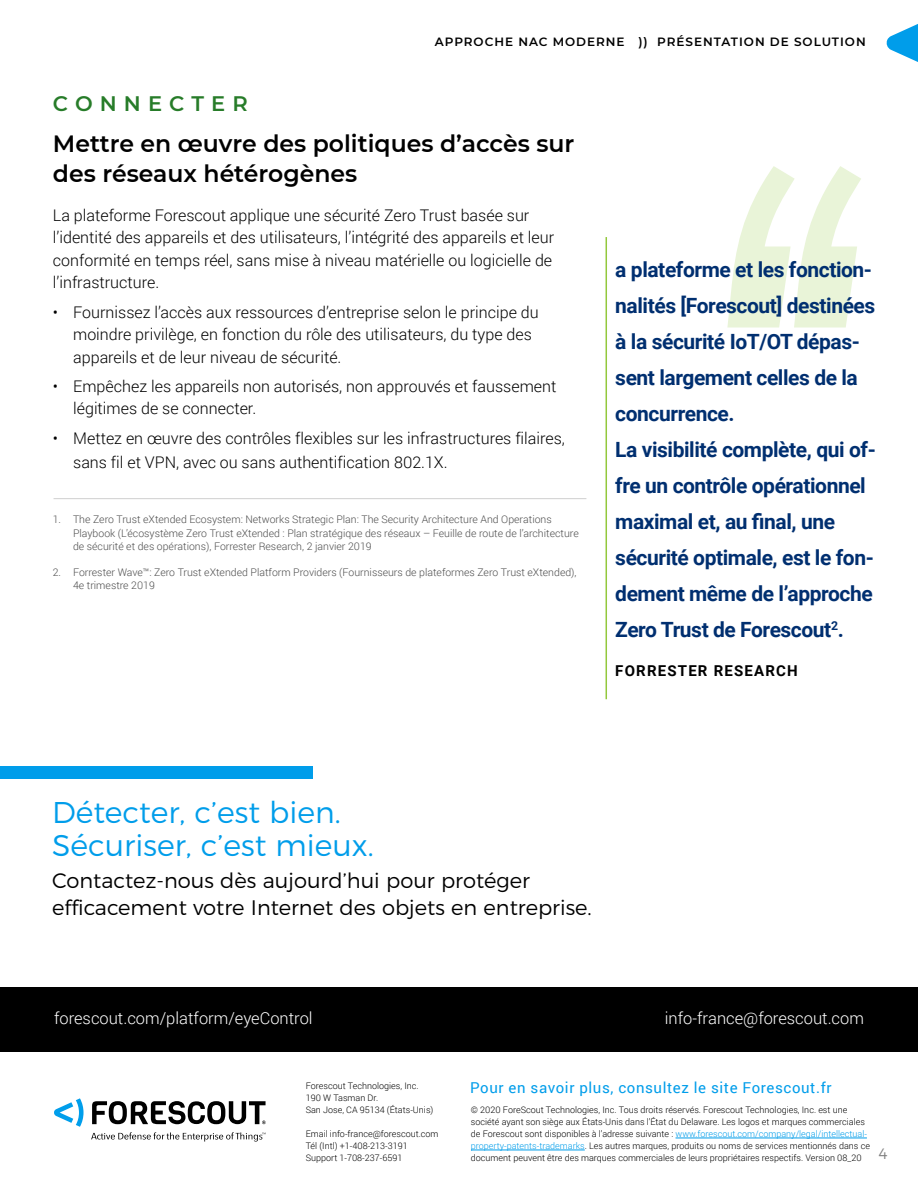
<style>
.page{position:relative;width:918px;height:1188px;background:#fff}
.page>*{position:absolute;margin:0;border:0;box-sizing:border-box;transform-origin:0 0}
.quotation_mark{font:italic 600px "Century Gothic Pro";color:#e9f4d8}
.CTA_headline_See_it{font:300 30px/33px "Montserrat";color:#009dea}
.subhead{font:600 23.55px/30px "Montserrat";color:#000}
.quote{font:700 21px/36px "Roboto";letter-spacing:-.02em;color:#002f70}
.CTA_contact_us{font:300 21px/27px "Montserrat";color:#000}
.t1{font:600 21px "Montserrat";letter-spacing:.34em;color:#277c29}
.t2{font:300 16.5px "Roboto";color:#fff}
.body_copy{font:300 16.05px/22.5px "Roboto";color:#000}
.t3{font:15px "Roboto";letter-spacing:.04em;color:#009dea}
.quote_name{font:700 15px "Roboto";letter-spacing:.08em;color:#000}
.t4{font:300 15px "Montserrat";color:#808080}
.brief_name_header{font:600 12px "Montserrat";letter-spacing:.08em;color:#000}
.t5{font:300 10.5px/13.5px "Roboto";color:#4d4d4d}
.boilerplate{font:300 9px/12px "Roboto";color:#000}
.contact{font:300 9px/12px "Roboto";color:#000}
.s1{color:#009dea}
</style>
<div class="page">
<hr style="left:54px;top:498px;width:532px;height:1px;background:#000">
<svg style="left:886px;top:24px;width:32px;height:38px"></svg>
<hr style="left:606px;top:237px;width:1px;height:462px;background:#93c83c">
<hr style="left:676px;top:1138px;width:191px;height:1px;background:#009dea">
<hr style="left:471px;top:1150px;width:114px;height:1px;background:#009dea">
<div style="left:0;top:987px;width:918px;height:65px;background:#000"></div>
<div style="left:0;top:766px;width:312px;height:13px;background:#009dea"></div>
<svg style="left:54px;top:1098px;width:30px;height:29px"></svg>
<svg style="left:92px;top:1101px;width:174px;height:23px"></svg>
<svg style="left:91px;top:1132px;width:175px;height:10px"></svg>
<p class="brief_name_header" style="left:435px;top:34px;width:432px">APPROCHE NAC MODERNE )) PRÉSENTATION DE SOLUTION</p>
<h1 class="t1" style="left:53px;top:89px;width:196px">CONNECTER</h1>
<p class="subhead" style="left:53px;top:128px;width:523px">Mettre en œuvre des politiques d’accès sur des réseaux hétérogènes</p>
<p class="body_copy" style="left:53px;top:203px;width:503px">La plateforme Forescout applique une sécurité Zero Trust basée sur l’identité des appareils et des utilisateurs, l’intégrité des appareils et leur conformité en temps réel, sans mise à niveau matérielle ou logicielle de l’infrastructure.</p>
<p class="body_copy" style="left:73px;top:300px;width:467px;text-indent:-20px">• Fournissez l’accès aux ressources d’entreprise selon le principe du moindre privilège, en fonction du rôle des utilisateurs, du type des appareils et de leur niveau de sécurité.</p>
<p class="body_copy" style="left:73px;top:374px;width:485px;text-indent:-20px">• Empêchez les appareils non autorisés, non approuvés et faussement légitimes de se connecter.</p>
<p class="body_copy" style="left:73px;top:425px;width:493px;line-height:24px;text-indent:-20px">• Mettez en œuvre des contrôles flexibles sur les infrastructures filaires, sans fil et VPN, avec ou sans authentification 802.1X.</p>
<p class="t5" style="left:53px;top:512px;width:10px">1.</p>
<p class="t5" style="left:53px;top:565px;width:10px">2.</p>
<p class="t5" style="left:73px;top:512px;width:507px">The Zero Trust eXtended Ecosystem: Networks Strategic Plan: The Security Architecture And Operations<br>Playbook (L’écosystème Zero Trust eXtended : Plan stratégique des réseaux – Feuille de route de l’architecture de sécurité et des opérations), Forrester Research, 2 janvier 2019</p>
<p class="t5" style="left:73px;top:565px;width:505px">Forrester Wave™: Zero Trust eXtended Platform Providers (Fournisseurs de plateformes Zero Trust eXtended),<br>4e trimestre 2019</p>
<p class="quotation_mark" style="left:644px;top:33px;width:279px">‘‘</p>
<p class="quote" style="left:615px;top:251px;width:262px">a plateforme et les fonction&shy;nalités [Forescout] destinées à la sécurité IoT/OT dépas&shy;sent largement celles de la concurrence.</p>
<p class="quote" style="left:615px;top:431px;width:262px">La visibilité complète, qui of&shy;fre un contrôle opérationnel maximal et, au final, une sécurité optimale, est le fon&shy;dement même de l’approche<br>Zero Trust de Forescout<sup>2</sup>.</p>
<p class="quote_name" style="left:615px;top:660px;width:184px">FORRESTER RESEARCH</p>
<p class="CTA_headline_See_it" style="left:52px;top:793px;width:323px">Détecter, c’est bien.<br>Sécuriser, c’est mieux.</p>
<p class="CTA_contact_us" style="left:52px;top:865px;width:541px">Contactez-nous dès aujourd’hui pour protéger efficacement votre Internet des objets en entreprise.</p>
<p class="t2" style="left:54px;top:1007px;width:260px">forescout.com/platform/eyeControl</p>
<p class="t2" style="left:665px;top:1007px;width:201px">info-france@forescout.com</p>
<p class="contact" style="left:306px;top:1079px;width:129px">Forescout Technologies, Inc.<br>190 W Tasman Dr.<br>San Jose, CA 95134 (États-Unis)</p>
<p class="contact" style="left:306px;top:1127px;width:134px">Email info-france@forescout.com<br>Tél (Intl) +1-408-213-3191<br>Support 1-708-237-6591</p>
<p class="t3" style="left:470px;top:1077px;width:363px">Pour en savoir plus, consultez le site Forescout.fr</p>
<p class="boilerplate" style="left:471px;top:1104px;width:401px">© 2020 ForeScout Technologies, Inc. Tous droits réservés. Forescout Technologies, Inc. est une société ayant son siège aux États-Unis dans l’État du Delaware. Les logos et marques commerciales de Forescout sont disponibles à l’adresse suivante : <span class="s1">www.forescout.com/company/legal/intellectual&shy;property-patents-trademarks</span>. Les autres marques, produits ou noms de services mentionnés dans ce document peuvent être des marques commerciales de leurs propriétaires respectifs. Version 08_20</p>
<p class="t4" style="left:879px;top:1142px;width:11px">4</p>
</div>
